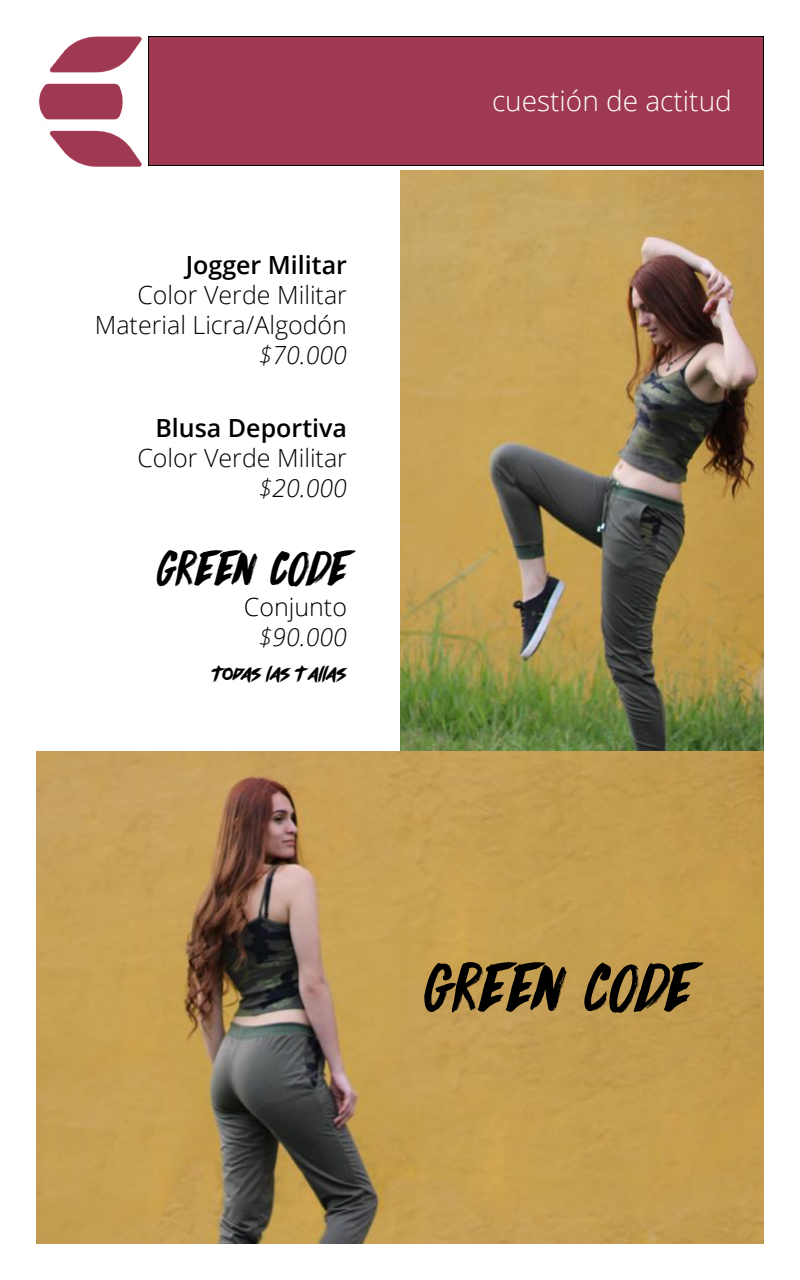
<style>
.page{position:relative;width:800px;height:1280px;background:#fff}
.page>*{position:absolute;margin:0;border:0;box-sizing:border-box;transform-origin:0 0}
.t1{font:70px "DK Knucklebones";letter-spacing:-.04em;color:#000}
.t2{font:50px "DK Knucklebones";letter-spacing:-.04em;color:#000}
.t3{font:300 28px "Open Sans";color:#fff}
.t4{font:300 25px/30px "Open Sans";color:#000;text-align:right}
.t5{font:600 25px "Open Sans";color:#000}
.t6{font:italic 300 25px "Open Sans";color:#000}
.t7{font:17px "outrunfuture";letter-spacing:-.055em;color:#000}
</style>
<div class="page">
<div style="left:148px;top:36px;width:616px;height:130px;background:#9f3851"></div>
<div style="left:148px;top:36px;width:616px;height:130px;border:1px solid #000"></div>
<img style="left:39px;top:36px;width:103px;height:131px">
<img style="left:36px;top:751px;width:728px;height:493px">
<img style="left:400px;top:170px;width:364px;height:581px">
<p class="t5" style="left:186px;top:247px;width:163px">Jogger Militar</p>
<p class="t4" style="left:95px;top:279px;width:254px">Color Verde Militar<br>Material Licra/Algodón</p>
<p class="t6" style="left:258px;top:337px;width:90px">$70.000</p>
<p class="t5" style="left:155px;top:411px;width:193px">Blusa Deportiva</p>
<p class="t4" style="left:137px;top:442px;width:211px">Color Verde Militar</p>
<p class="t6" style="left:258px;top:471px;width:90px">$20.000</p>
<h2 class="t2" style="left:154px;top:539px;width:195px">GREEN CODE</h2>
<p class="t4" style="left:244px;top:591px;width:105px">Conjunto</p>
<p class="t6" style="left:258px;top:620px;width:90px">$90.000</p>
<p class="t7" style="left:211px;top:664px;width:137px">todas las tallas</p>
<p class="t3" style="left:492px;top:81px;width:241px">cuestión de actitud</p>
<h1 class="t1" style="left:419px;top:946px;width:274px">GREEN CODE</h1>
</div>
